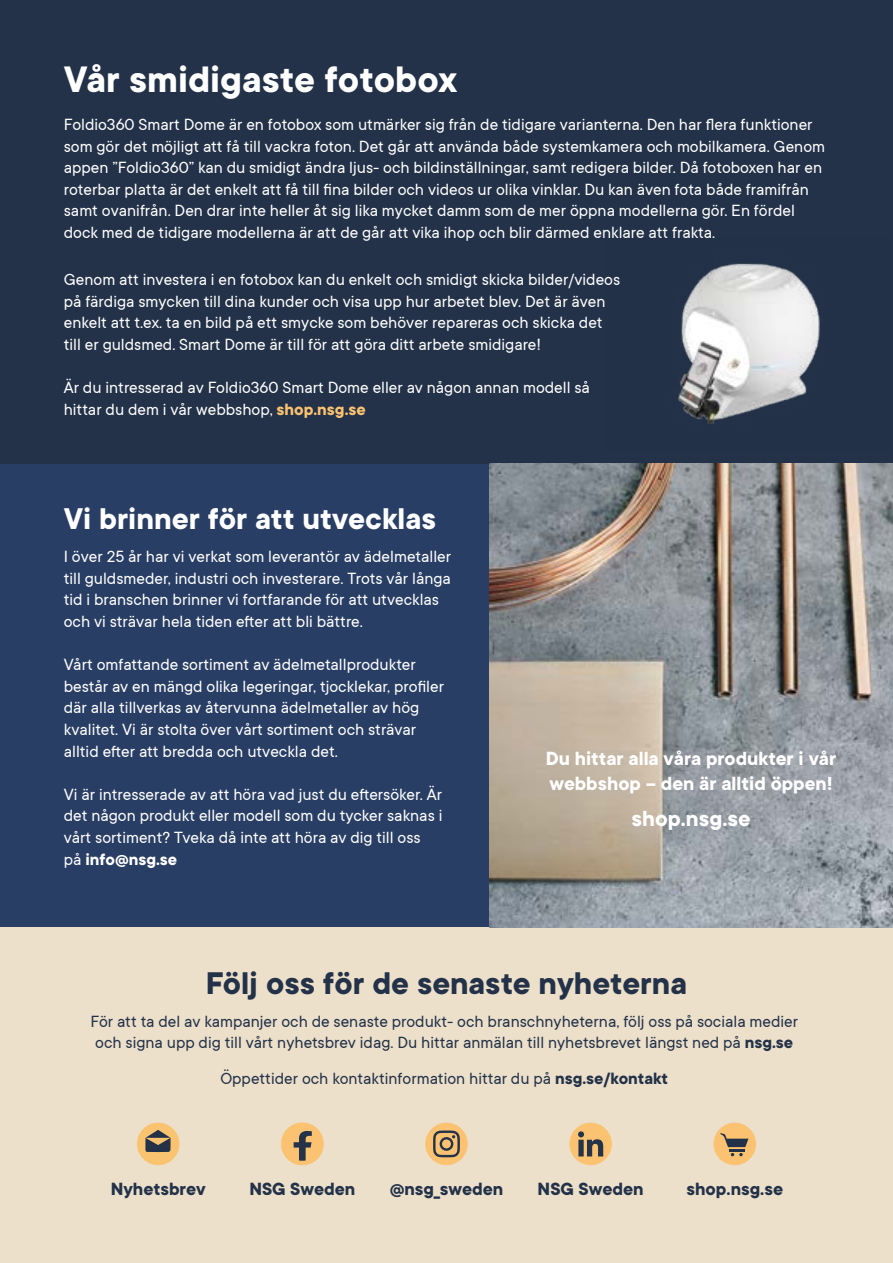
<style>
.page{position:relative;width:893px;height:1263px;background:#fff}
.page>*{position:absolute;margin:0;border:0;box-sizing:border-box;transform-origin:0 0}
.t1{font:700 40.5px "TT Commons";color:#fff}
.t2{font:700 34.5px "TT Commons";color:#233248}
.t3{font:700 33px "TT Commons";color:#fff}
.t4{font:700 24px "TT Commons";color:#fff}
.t5{font:700 21px/25.2px "TT Commons";color:#fff}
.t6{font:700 19.5px "TT Commons";color:#233248}
.t7{font:18px/21.6px "TT Commons";color:#fff}
.t8{font:18px/21.6px "TT Commons";color:#233248}
.s1{font-weight:700;color:#fbc371}
.s2{font-weight:700}
</style>
<div class="page">
<div style="left:0;top:463px;width:893px;height:464px;background:#293e64"></div>
<div style="left:0;top:927px;width:893px;height:336px;background:#ece0cb"></div>
<div style="left:137px;top:1123px;width:42px;height:42px;background:#fac370;border-radius:50%"></div>
<svg style="left:145px;top:1130px;width:26px;height:22px"></svg>
<svg style="left:281px;top:1123px;width:43px;height:42px"></svg>
<div style="left:569px;top:1123px;width:43px;height:42px;background:#fbc371;border-radius:50%"></div>
<svg style="left:578px;top:1131px;width:25px;height:25px"></svg>
<div style="left:713px;top:1123px;width:43px;height:42px;background:#fbc371;border-radius:50%"></div>
<svg style="left:720px;top:1133px;width:28px;height:23px"></svg>
<div style="left:425px;top:1123px;width:43px;height:42px;background:#fbc371;border-radius:50%"></div>
<svg style="left:433px;top:1130px;width:27px;height:27px"></svg>
<div style="left:0;top:0;width:893px;height:463px;background:#233248"></div>
<img style="left:678px;top:263px;width:142px;height:161px">
<img style="left:489px;top:463px;width:404px;height:464px">
<h1 class="t1" style="left:64px;top:57px;width:395px">Vår smidigaste fotobox</h1>
<p class="t7" style="left:64px;top:114px;width:763px">Foldio360 Smart Dome är en fotobox som utmärker sig från de tidigare varianterna. Den har flera funktioner som gör det möjligt att få till vackra foton. Det går att använda både systemkamera och mobilkamera. Genom appen ”Foldio360” kan du smidigt ändra ljus- och bildinställningar, samt redigera bilder. Då fotoboxen har en roterbar platta är det enkelt att få till fina bilder och videos ur olika vinklar. Du kan även fota både framifrån samt ovanifrån. Den drar inte heller åt sig lika mycket damm som de mer öppna modellerna gör. En fördel dock med de tidigare modellerna är att de går att vika ihop och blir därmed enklare att frakta.</p>
<p class="t7" style="left:64px;top:269px;width:558px">Genom att investera i en fotobox kan du enkelt och smidigt skicka bilder/videos på färdiga smycken till dina kunder och visa upp hur arbetet blev. Det är även enkelt att t.ex. ta en bild på ett smycke som behöver repareras och skicka det till er guldsmed. Smart Dome är till för att göra ditt arbete smidigare!</p>
<p class="t7" style="left:64px;top:377px;width:528px">Är du intresserad av Foldio360 Smart Dome eller av någon annan modell så hittar du dem i vår webbshop, <span class="s1">shop.nsg.se</span></p>
<h3 class="t3" style="left:64px;top:501px;width:374px">Vi brinner för att utvecklas</h3>
<p class="t7" style="left:64px;top:546px;width:389px">I över 25 år har vi verkat som leverantör av ädelmetaller till guldsmeder, industri och investerare. Trots vår långa tid i branschen brinner vi fortfarande för att utvecklas och vi strävar hela tiden efter att bli bättre.</p>
<p class="t7" style="left:64px;top:654px;width:382px">Vårt omfattande sortiment av ädelmetallprodukter består av en mängd olika legeringar, tjocklekar, profiler där alla tillverkas av återvunna ädelmetaller av hög kvalitet. Vi är stolta över vårt sortiment och strävar alltid efter att bredda och utveckla det.</p>
<p class="t7" style="left:64px;top:784px;width:380px">Vi är intresserade av att höra vad just du eftersöker. Är det någon produkt eller modell som du tycker saknas i vårt sortiment? Tveka då inte att höra av dig till oss på <span class="s2">info@nsg.se</span></p>
<p class="t5" style="left:546px;top:746px;width:292px">Du hittar alla våra produkter i vår webbshop – den är alltid öppen!</p>
<h3 class="t4" style="left:631px;top:805px;width:120px">shop.nsg.se</h3>
<h2 class="t2" style="left:206px;top:964px;width:483px">Följ oss för de senaste nyheterna</h2>
<p class="t8" style="left:90px;top:1011px;width:709px">För att ta del av kampanjer och de senaste produkt- och branschnyheterna, följ oss på sociala medier och signa upp dig till vårt nyhetsbrev idag. Du hittar anmälan till nyhetsbrevet längst ned på <span class="s2">nsg.se</span></p>
<p class="t8" style="left:220px;top:1068px;width:449px">Öppettider och kontaktinformation hittar du på <span class="s2">nsg.se/kontakt</span></p>
<p class="t6" style="left:111px;top:1178px;width:96px">Nyhetsbrev</p>
<p class="t6" style="left:249px;top:1178px;width:107px">NSG Sweden</p>
<p class="t6" style="left:390px;top:1178px;width:115px">@nsg_sweden</p>
<p class="t6" style="left:538px;top:1178px;width:107px">NSG Sweden</p>
<p class="t6" style="left:686px;top:1178px;width:98px">shop.nsg.se</p>
</div>
